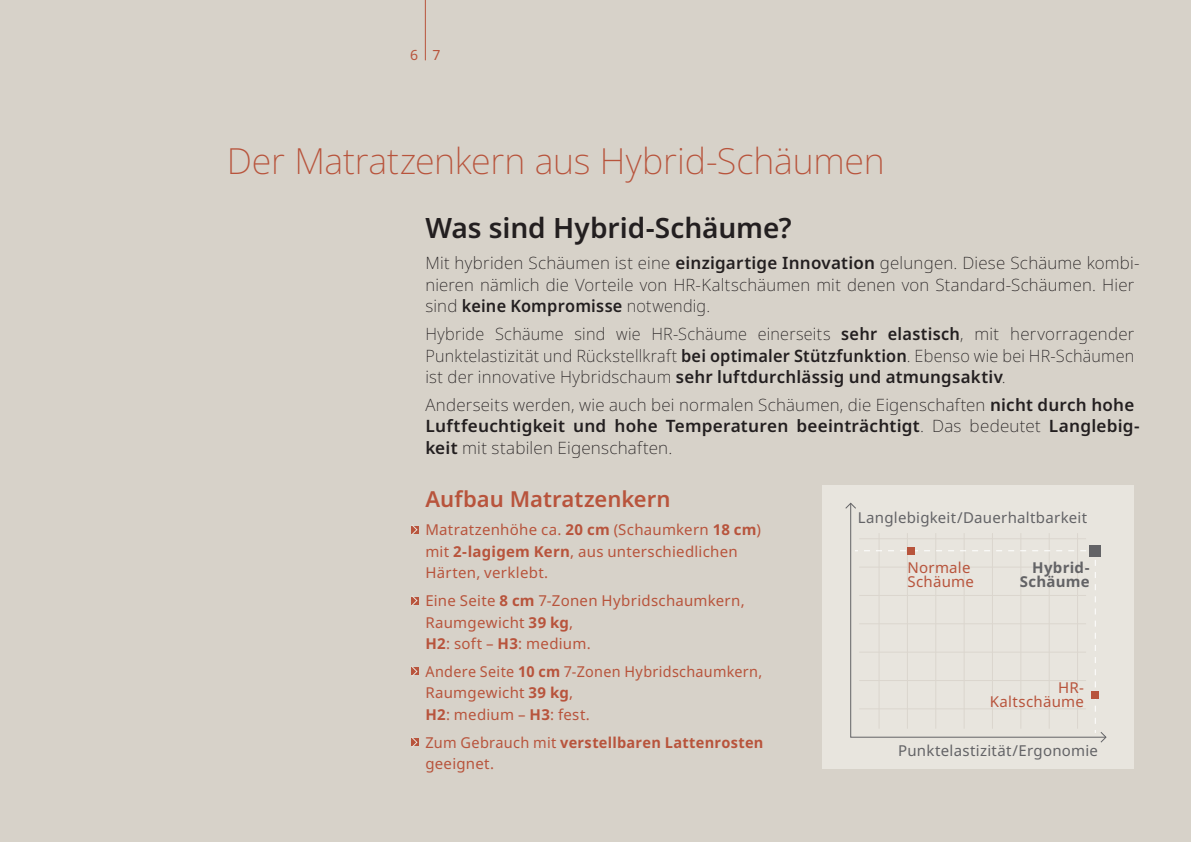
<style>
.page{position:relative;width:1191px;height:842px;background:#d7d2c9}
.page>*{position:absolute;margin:0;border:0;box-sizing:border-box;transform-origin:0 0}
.t1{font:200 36px "Noto Sans";letter-spacing:-.005em;color:#b8543c}
.t2{font:600 28px "Noto Sans";letter-spacing:-.005em;color:#231f20}
.t3{font:600 22px "Noto Sans";color:#b8543c}
.t4{font:200 17px/21.2px "Noto Sans";letter-spacing:.015em;color:#231f20}
.t5{font:200 17px/21.2px "Noto Sans";letter-spacing:.015em;color:#231f20;text-align:justify;scale:.96 1}
.t6{font:15px/21.2px "Noto Sans";letter-spacing:.02em;color:#b8543c}
.t7{font:15px/21.2px "Noto Sans";letter-spacing:.02em;color:#b8543c;scale:.96 1}
.t8{font:15px "Noto Sans";letter-spacing:.015em;color:#636366}
.t9{font:700 15px/21.2px "Noto Sans";letter-spacing:.02em;color:#b8543c}
.t10{font:700 15px/14px "Noto Sans";letter-spacing:.015em;color:#636366;text-align:right}
.t11{font:14px "Noto Sans";color:#b8543c}
.s1{font-weight:600}
.s2{font-weight:700}
.s3{font-weight:400}
</style>
<div class="page">
<hr style="left:425px;top:0;width:1px;height:60px;background:#b8543c">
<div style="left:411px;top:526px;width:7px;height:7px;background:#b8543c"></div>
<svg style="left:411px;top:525px;width:6px;height:10px"></svg>
<div style="left:411px;top:597px;width:7px;height:7px;background:#b8543c"></div>
<svg style="left:411px;top:596px;width:6px;height:10px"></svg>
<div style="left:411px;top:668px;width:7px;height:7px;background:#b8543c"></div>
<svg style="left:411px;top:666px;width:6px;height:10px"></svg>
<div style="left:411px;top:739px;width:7px;height:7px;background:#b8543c"></div>
<svg style="left:411px;top:737px;width:6px;height:10px"></svg>
<div style="left:822px;top:486px;width:312px;height:283px;background:#e8e5de"></div>
<svg style="left:850px;top:510px;width:200px;height:228px"></svg>
<hr style="left:859px;top:708px;width:227px;height:1px;background:#dbd6ce">
<hr style="left:859px;top:680px;width:227px;height:1px;background:#dbd6ce">
<hr style="left:859px;top:652px;width:227px;height:1px;background:#dbd6ce">
<hr style="left:859px;top:623px;width:227px;height:1px;background:#dbd6ce">
<hr style="left:859px;top:595px;width:227px;height:1px;background:#dbd6ce">
<hr style="left:859px;top:538px;width:227px;height:1px;background:#dbd6ce">
<hr style="left:859px;top:567px;width:227px;height:1px;background:#dbd6ce">
<hr style="left:1020px;top:533px;width:1px;height:196px;background:#dbd6ce">
<hr style="left:1048px;top:533px;width:1px;height:196px;background:#dbd6ce">
<hr style="left:1077px;top:533px;width:1px;height:196px;background:#dbd6ce">
<hr style="left:992px;top:533px;width:1px;height:196px;background:#dbd6ce">
<hr style="left:963px;top:533px;width:1px;height:196px;background:#dbd6ce">
<hr style="left:935px;top:533px;width:1px;height:196px;background:#dbd6ce">
<hr style="left:907px;top:533px;width:1px;height:196px;background:#dbd6ce">
<hr style="left:878px;top:533px;width:1px;height:196px;background:#dbd6ce">
<svg style="left:845px;top:502px;width:11px;height:8px"></svg>
<svg style="left:864px;top:550px;width:243px;height:193px"></svg>
<div style="left:1089px;top:545px;width:12px;height:11px;background:#636366"></div>
<div style="left:907px;top:547px;width:7px;height:7px;background:#b8543c"></div>
<div style="left:1091px;top:692px;width:7px;height:7px;background:#b8543c"></div>
<p class="t11" style="left:410px;top:45px;width:32px">6 7</p>
<h1 class="t1" style="left:227px;top:135px;width:659px">Der Matratzenkern aus Hybrid-Schäumen</h1>
<h2 class="t2" style="left:425px;top:208px;width:368px">Was sind Hybrid-Schäume?</h2>
<p class="t4" style="left:425px;top:253px;width:716px">Mit hybriden Schäumen ist eine <span class="s1">einzigartige Innovation</span> gelungen. Diese Schäume kombi&shy;nieren nämlich die Vorteile von HR-Kaltschäumen mit denen von Standard-Schäumen. Hier sind <span class="s1">keine Kompromisse</span> notwendig.</p>
<p class="t5" style="left:425px;top:324px;width:740px">Hybride Schäume sind wie HR-Schäume einerseits <span class="s1">sehr elastisch</span>, mit hervorragender Punktelastizität und Rückstellkraft <span class="s1">bei optimaler Stützfunktion</span>. Ebenso wie bei HR-Schäumen ist der innovative Hybridschaum <span class="s1">sehr luftdurchlässig und atmungsaktiv</span>.</p>
<p class="t4" style="left:425px;top:395px;width:716px">Anderseits werden, wie auch bei normalen Schäumen, die Eigenschaften <span class="s1">nicht durch hohe<br>Luftfeuchtigkeit und hohe Temperaturen beeinträchtigt</span>. Das bedeutet <span class="s1">Langlebig&shy;keit</span> mit stabilen Eigenschaften.</p>
<p class="t3" style="left:425px;top:483px;width:247px">Aufbau Matratzenkern</p>
<p class="t6" style="left:425px;top:520px;width:337px">Matratzenhöhe ca. <span class="s2">20 cm</span> (Schaumkern <span class="s2">18 cm</span>) mit <span class="s2">2-lagigem Kern</span>, aus unterschiedlichen<br>Härten, verklebt.</p>
<p class="t6" style="left:425px;top:591px;width:321px">Eine Seite <span class="s2">8 cm</span> 7-Zonen Hybridschaumkern,<br>Raumgewicht <span class="s2">39 kg</span>,<br><span class="s2">H2</span>: soft – <span class="s2">H3</span>: medium.</p>
<p class="t7" style="left:425px;top:661px;width:352px">Andere Seite <span class="s2">10 cm</span> 7-Zonen Hybridschaumkern,<br>Raumgewicht <span class="s2">39 kg</span>,<br><span class="s2">H2</span>: medium – <span class="s2">H3</span>: fest.</p>
<p class="t9" style="left:425px;top:732px;width:340px"><span class="s3">Zum Gebrauch mit</span> verstellbaren Lattenrosten <span class="s3">geeignet.</span></p>
<p class="t8" style="left:858px;top:507px;width:231px">Langlebigkeit/Dauerhaltbarkeit</p>
<p class="t6" style="left:907px;top:561px;width:68px;line-height:14px">Normale<br>Schäume</p>
<p class="t10" style="left:1019px;top:561px;width:71px">Hybrid-<br>Schäume</p>
<p class="t6" style="left:990px;top:681px;width:96px;line-height:14px;text-align:right">HR-<br>Kaltschäume</p>
<p class="t8" style="left:898px;top:740px;width:201px">Punktelastizität/Ergonomie</p>
</div>
